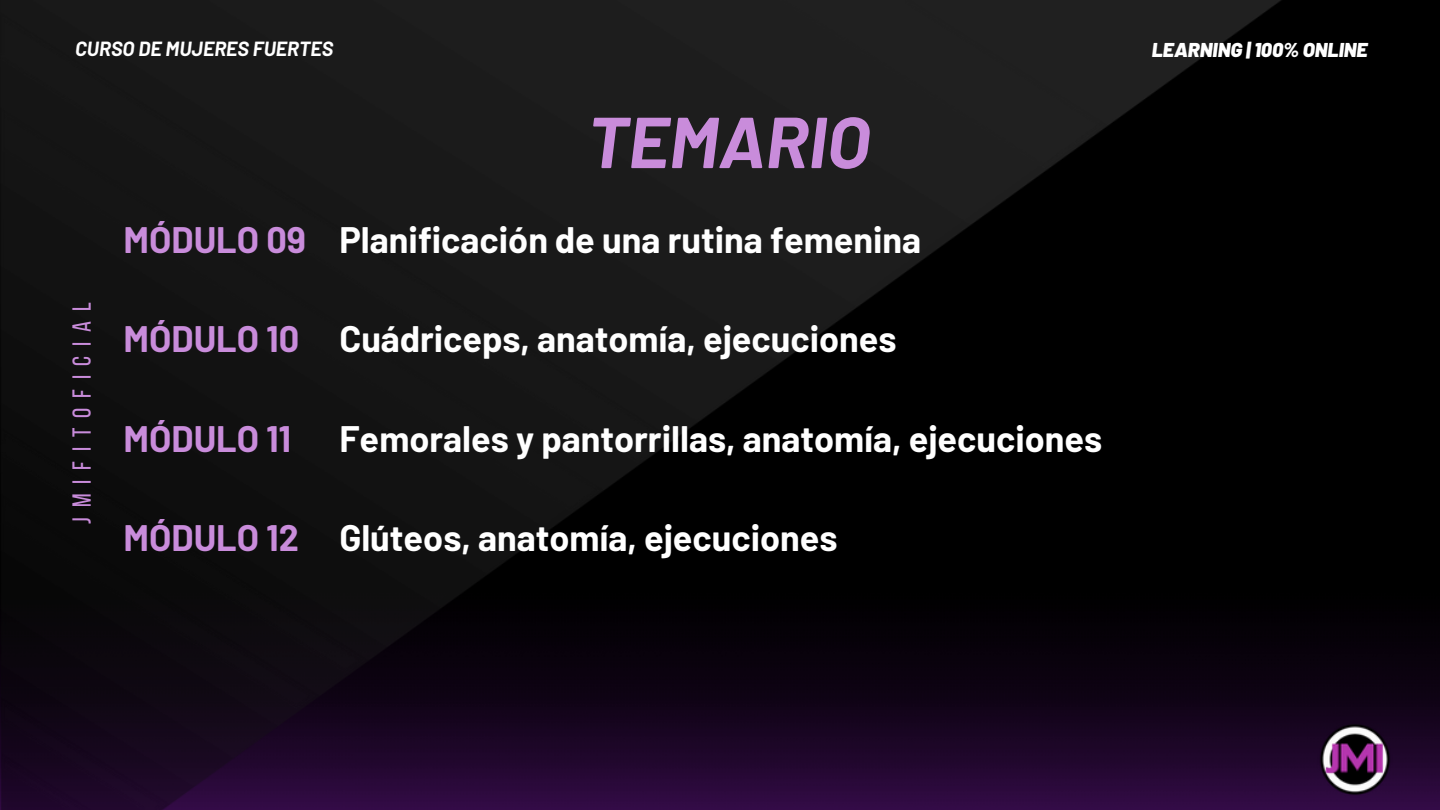
<style>
.page{position:relative;width:1440px;height:810px;background:#000}
.page>*{position:absolute;margin:0;border:0;box-sizing:border-box;transform-origin:0 0}
.t1{font:italic 700 72px "Barlow";color:#c98cdb}
.t2{font:700 36px "Barlow";color:#fff}
.t3{font:700 36px "Barlow";color:#c98cdb}
.t4{font:26px "Bebas Neue";letter-spacing:.38em;color:#c98cdb}
.t5{font:italic 700 20px "Barlow";color:#fff}
.t6{font:italic 900 20px "Barlow";color:#fff}
</style>
<div class="page">
<img style="left:1282px;top:645px;width:158px;height:165px">
<img style="left:1315px;top:720px;width:80px;height:79px">
<img style="left:0;top:0;width:1282px;height:810px">
<p class="t5" style="left:75px;top:36px;width:260px">CURSO DE MUJERES FUERTES</p>
<h2 class="t3" style="left:123px;top:217px;width:184px">MÓDULO 09</h2>
<h3 class="t1" style="left:587px;top:96px;width:284px">TEMARIO</h3>
<h2 class="t2" style="left:339px;top:217px;width:583px">Planificación de una rutina femenina</h2>
<h2 class="t4" style="left:71px;top:524px;width:223px;rotate:-90deg">jmifitoficial</h2>
<h3 class="t3" style="left:123px;top:316px;width:177px">MÓDULO 10</h3>
<h2 class="t3" style="left:123px;top:416px;width:169px">MÓDULO 11</h2>
<h3 class="t3" style="left:123px;top:515px;width:177px">MÓDULO 12</h3>
<h3 class="t2" style="left:339px;top:316px;width:559px">Cuádriceps, anatomía, ejecuciones</h3>
<p class="t2" style="left:339px;top:416px;width:764px">Femorales y pantorrillas, anatomía, ejecuciones</p>
<p class="t2" style="left:339px;top:515px;width:500px">Glúteos, anatomía, ejecuciones</p>
<h4 class="t6" style="left:1152px;top:37px;width:217px">LEARNING | 100% ONLINE</h4>
</div>
